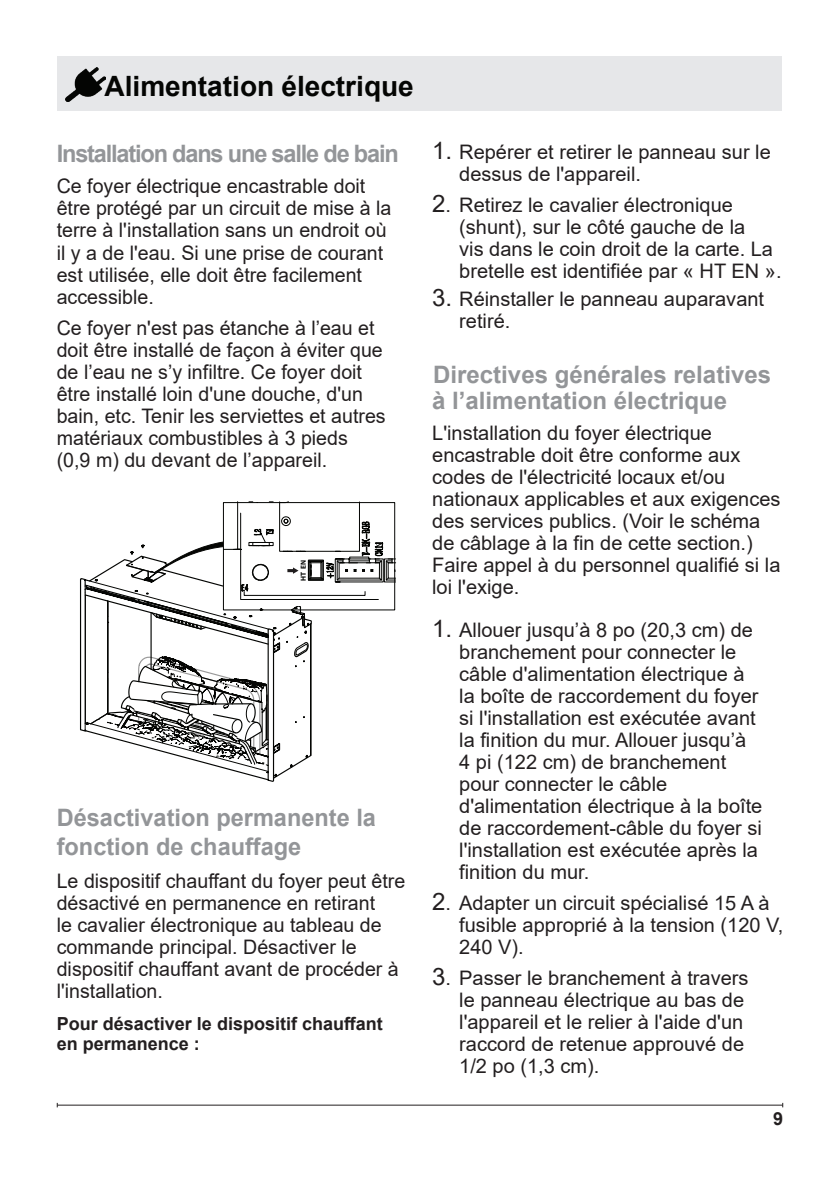
<style>
.page{position:relative;width:840px;height:1191px;background:#fff}
.page>*{position:absolute;margin:0;border:0;box-sizing:border-box;transform-origin:0 0}
.t1{font:700 28px "Arial";color:#040503}
.t2{font:700 24px/26px "Arial";color:#939598}
.t3{font:700 24px "Arial";letter-spacing:-.05em;color:#939598}
.t4{font:20px/22px "Arial";color:#231f20}
.t5{font:700 18px/20px "Arial";color:#231f20}
.t6{font:700 7.2px "Myriad Pro";color:#040503}
.s1{font-size:24px}
</style>
<div class="page">
<hr style="left:57px;top:1104px;width:725px;height:1px;background:#231f20">
<div style="left:57px;top:57px;width:724px;height:54px;background:#e6e7e9"></div>
<img style="left:66px;top:67px;width:39px;height:34px">
<svg style="left:80px;top:501px;width:315px;height:281px"></svg>
<h1 class="t1" style="left:104px;top:66px;width:310px">Alimentation électrique</h1>
<p class="t3" style="left:57px;top:137px;width:343px">Installation dans une salle de bain</p>
<p class="t4" style="left:57px;top:175px;width:336px">Ce foyer électrique encastrable doit être protégé par un circuit de mise à la terre à l'installation sans un endroit où il y a de l'eau. Si une prise de courant est utilisée, elle doit être facilement accessible.</p>
<p class="t4" style="left:57px;top:316px;width:330px">Ce foyer n'est pas étanche à l’eau et doit être installé de façon à éviter que de l’eau ne s’y infiltre. Ce foyer doit être installé loin d'une douche, d'un bain, etc. Tenir les serviettes et autres matériaux combustibles à 3 pieds (0,9 m) du devant de l’appareil.</p>
<p class="t6" style="left:298px;top:581px;width:22px;rotate:-90deg">HT EN</p>
<p class="t2" style="left:57px;top:803px;width:320px;line-height:28.8px">Désactivation permanente la fonction de chauffage</p>
<p class="t4" style="left:57px;top:870px;width:350px">Le dispositif chauffant du foyer peut être désactivé en permanence en retirant<br>le cavalier électronique au tableau de commande principal. Désactiver le dispositif chauffant avant de procéder à l'installation.</p>
<p class="t5" style="left:57px;top:1013px;width:327px">Pour désactiver le dispositif chauffant en permanence :</p>
<p class="t4" style="left:459px;top:141px;width:313px;text-indent:-27px"><span class="s1">1.</span> Repérer et retirer le panneau sur le dessus de l'appareil.</p>
<p class="t4" style="left:459px;top:194px;width:324px;text-indent:-27px"><span class="s1">2</span>. Retirez le cavalier électronique (shunt), sur le côté gauche de la<br>vis dans le coin droit de la carte. La bretelle est identifiée par « HT EN ».</p>
<p class="t4" style="left:459px;top:288px;width:306px;text-indent:-27px"><span class="s1">3.</span> Réinstaller le panneau auparavant retiré.</p>
<p class="t2" style="left:432px;top:362px;width:340px">Directives générales relatives à l’alimentation électrique</p>
<p class="t4" style="left:432px;top:422px;width:349px">L'installation du foyer électrique encastrable doit être conforme aux codes de l'électricité locaux et/ou nationaux applicables et aux exigences des services publics. (Voir le schéma de câblage à la fin de cette section.)<br>Faire appel à du personnel qualifié si la loi l'exige.</p>
<p class="t4" style="left:459px;top:618px;width:304px;text-indent:-27px"><span class="s1">1.</span> Allouer jusqu’à 8 po (20,3 cm) de branchement pour connecter le câble d'alimentation électrique à la boîte de raccordement du foyer si l'installation est exécutée avant la finition du mur. Allouer jusqu’à<br>4 pi (122 cm) de branchement pour connecter le câble d'alimentation électrique à la boîte de raccordement-câble du foyer si l'installation est exécutée après la finition du mur.</p>
<p class="t4" style="left:459px;top:891px;width:325px;text-indent:-27px"><span class="s1">2</span>. Adapter un circuit spécialisé 15 A à fusible approprié à la tension (120 V,<br>240 V).</p>
<p class="t4" style="left:459px;top:966px;width:290px;text-indent:-27px"><span class="s1">3</span>. Passer le branchement à travers le panneau électrique au bas de l'appareil et le relier à l'aide d'un raccord de retenue approuvé de<br>1/2 po (1,3 cm).</p>
<p class="t5" style="left:772px;top:1109px;width:12px">9</p>
</div>
